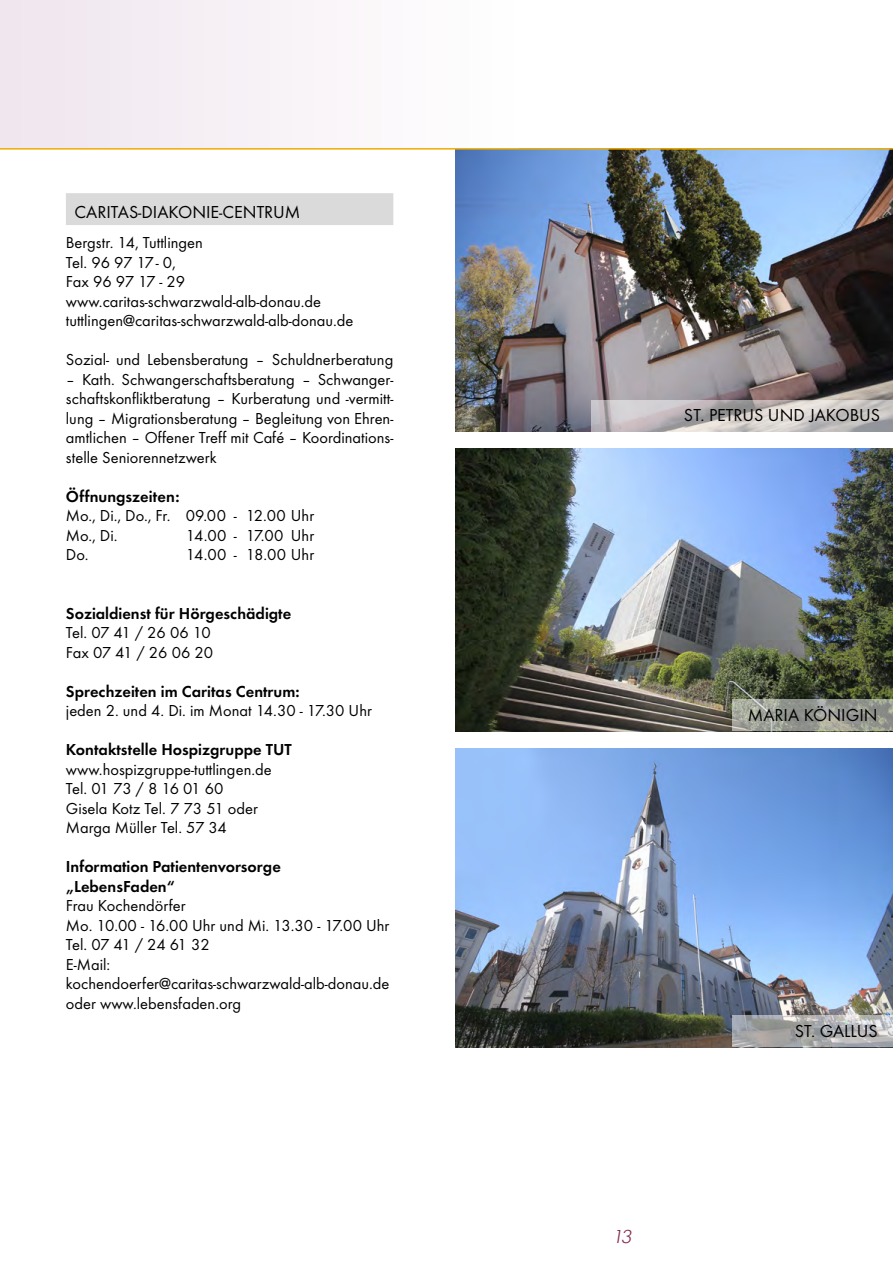
<style>
.page{position:relative;width:893px;height:1263px;background:#fff}
.page>*{position:absolute;margin:0;border:0;box-sizing:border-box;transform-origin:0 0}
.t1{font:18px "Function";color:#000}
.t2{font:italic 300 18px "Limerick";color:#82294e}
.t3{font:16.5px/19.5px "Function";color:#000}
.t4{font:700 16.5px/19.5px "Function";color:#000}
</style>
<div class="page">
<img style="left:455px;top:748px;width:438px;height:299px">
<img style="left:455px;top:449px;width:438px;height:282px">
<img style="left:455px;top:150px;width:438px;height:282px">
<div style="left:66px;top:193px;width:327px;height:32px;background:#dadada"></div>
<svg style="left:591px;top:400px;width:302px;height:32px;background:#c3bfbf"></svg>
<svg style="left:732px;top:699px;width:161px;height:32px;background:#9b9e95"></svg>
<svg style="left:732px;top:1015px;width:161px;height:32px;background:#aeafb0"></svg>
<div style="left:0;top:0;width:519px;height:149px;background:#f7f2f6"></div>
<hr style="left:0;top:148px;width:893px;height:2px;background:#f1ab00">
<p class="t1" style="left:74px;top:201px;width:227px">CARITAS-DIAKONIE-CENTRUM</p>
<p class="t3" style="left:66px;top:233px;width:289px">Bergstr. 14, Tuttlingen<br>Tel. 96 97 17- 0,<br>Fax 96 97 17 - 29 www.caritas-schwarzwald-alb-donau.de tuttlingen@caritas-schwarzwald-alb-donau.de</p>
<p class="t3" style="left:66px;top:350px;width:329px">Sozial- und Lebensberatung – Schuldnerberatung</p>
<p class="t3" style="left:66px;top:369px;width:329px;text-align:justify">– Kath. Schwangerschaftsberatung – Schwanger&shy;schaftskonfliktberatung – Kurberatung und -vermitt&shy;lung – Migrationsberatung – Begleitung von Ehren&shy;amtlichen – Offener Treff mit Café – Koordinations&shy;stelle Seniorennetzwerk</p>
<p class="t4" style="left:66px;top:486px;width:115px">Öffnungszeiten:</p>
<p class="t3" style="left:66px;top:506px;width:250px">Mo., Di., Do., Fr. 09.00 - 12.00 Uhr<br>Mo., Di.</p>
<p class="t3" style="left:186px;top:525px;width:130px">14.00 - 17.00 Uhr</p>
<p class="t3" style="left:66px;top:545px;width:24px">Do.</p>
<p class="t3" style="left:186px;top:545px;width:130px">14.00 - 18.00 Uhr</p>
<p class="t4" style="left:66px;top:603px;width:227px">Sozialdienst für Hörgeschädigte</p>
<p class="t3" style="left:66px;top:623px;width:149px">Tel. 07 41 / 26 06 10<br>Fax 07 41 / 26 06 20</p>
<p class="t4" style="left:66px;top:681px;width:235px">Sprechzeiten im Caritas Centrum:</p>
<p class="t3" style="left:66px;top:701px;width:308px">jeden 2. und 4. Di. im Monat 14.30 - 17.30 Uhr</p>
<p class="t4" style="left:66px;top:740px;width:227px">Kontaktstelle Hospizgruppe TUT</p>
<p class="t3" style="left:66px;top:759px;width:207px">www.hospizgruppe-tuttlingen.de<br>Tel. 01 73 / 8 16 01 60<br>Gisela Kotz Tel. 7 73 51 oder<br>Marga Müller Tel. 57 34</p>
<p class="t4" style="left:66px;top:857px;width:216px">Information Patientenvorsorge „LebensFaden“</p>
<p class="t3" style="left:66px;top:896px;width:325px">Frau Kochendörfer<br>Mo. 10.00 - 16.00 Uhr und Mi. 13.30 - 17.00 Uhr<br>Tel. 07 41 / 24 61 32<br>E-Mail: kochendoerfer@caritas-schwarzwald-alb-donau.de oder www.lebensfaden.org</p>
<p class="t1" style="left:684px;top:405px;width:198px">ST. PETRUS UND JAKOBUS</p>
<p class="t1" style="left:748px;top:705px;width:131px">MARIA KÖNIGIN</p>
<p class="t2" style="left:612px;top:1226px;width:20px">13</p>
<p class="t1" style="left:795px;top:1020px;width:84px">ST. GALLUS</p>
</div>
